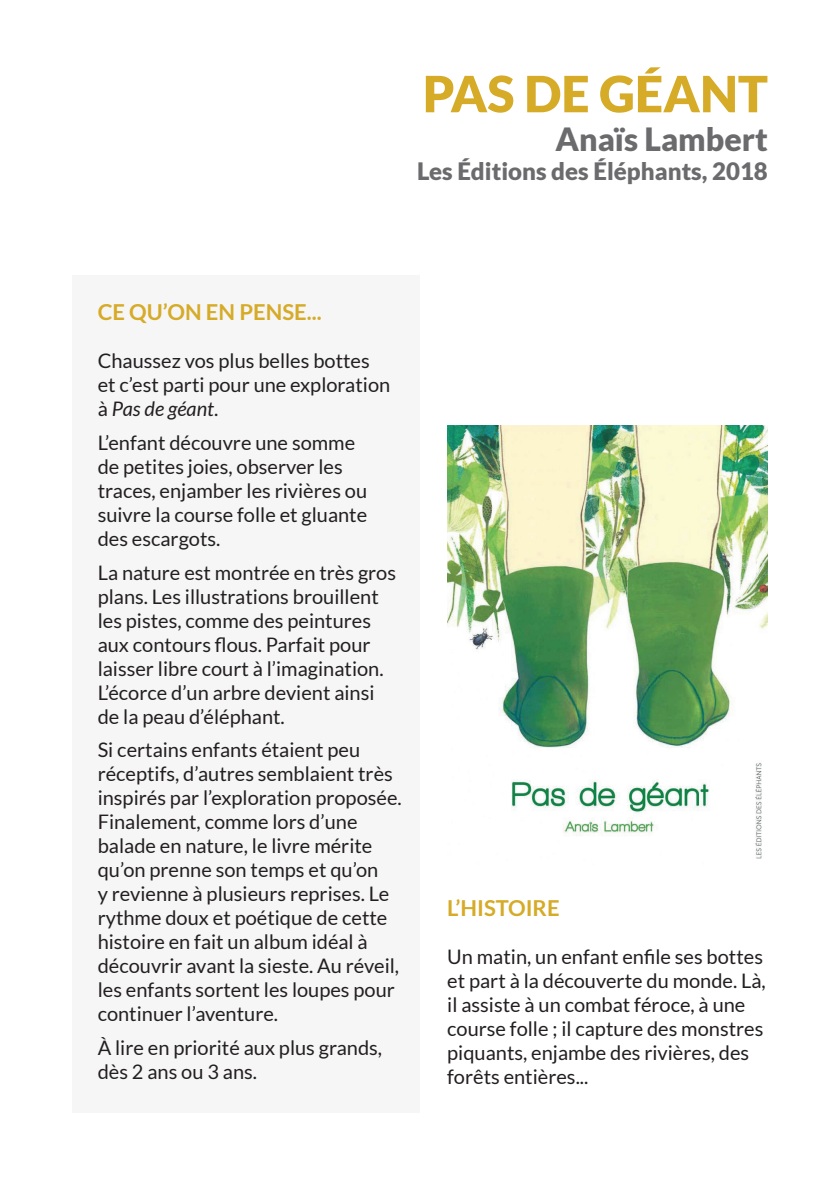
<style>
.page{position:relative;width:840px;height:1191px;background:#fff}
.page>*{position:absolute;margin:0;border:0;box-sizing:border-box;transform-origin:0 0}
.t1{font:900 50px "Lato";color:#d6ab28}
.t2{font:900 32px "Lato";color:#6b6b6e}
.t3{font:900 24px "Lato";color:#6b6b6e}
.t4{font:700 22px "Lato";color:#d6ab28}
.t5{font:20px/24px "Lato";color:#231f20}
.s1{font-style:italic}
</style>
<div class="page">
<div style="left:72px;top:275px;width:348px;height:838px;background:#f6f6f7"></div>
<img style="left:447px;top:425px;width:320px;height:434px">
<h1 class="t1" style="left:422px;top:65px;width:346px">PAS DE GÉANT</h1>
<h2 class="t2" style="left:555px;top:120px;width:214px">Anaïs Lambert</h2>
<p class="t3" style="left:417px;top:157px;width:352px">Les Éditions des Éléphants, 2018</p>
<p class="t4" style="left:98px;top:300px;width:225px">CE QU’ON EN PENSE...</p>
<p class="t5" style="left:98px;top:349px;width:294px">Chaussez vos plus belles bottes et c’est parti pour une exploration à <span class="s1">Pas de géant</span>.</p>
<p class="t5" style="left:98px;top:430px;width:271px">L’enfant découvre une somme de petites joies, observer les traces, enjamber les rivières ou suivre la course folle et gluante des escargots.</p>
<p class="t5" style="left:98px;top:560px;width:300px">La nature est montrée en très gros plans. Les illustrations brouillent les pistes, comme des peintures aux contours flous. Parfait pour laisser libre court à l’imagination.<br>L’écorce d’un arbre devient ainsi de la peau d’éléphant.</p>
<p class="t5" style="left:98px;top:738px;width:305px">Si certains enfants étaient peu réceptifs, d’autres semblaient très inspirés par l’exploration proposée.<br>Finalement, comme lors d’une balade en nature, le livre mérite qu’on prenne son temps et qu’on<br>y revienne à plusieurs reprises. Le rythme doux et poétique de cette histoire en fait un album idéal à découvrir avant la sieste. Au réveil, les enfants sortent les loupes pour continuer l’aventure.</p>
<p class="t5" style="left:98px;top:1035px;width:286px">À lire en priorité aux plus grands, dès 2 ans ou 3 ans.</p>
<p class="t4" style="left:447px;top:895px;width:114px">L’HISTOIRE</p>
<p class="t5" style="left:447px;top:944px;width:320px">Un matin, un enfant enfile ses bottes et part à la découverte du monde. Là, il assiste à un combat féroce, à une course folle ; il capture des monstres piquants, enjambe des rivières, des forêts entières...</p>
</div>
